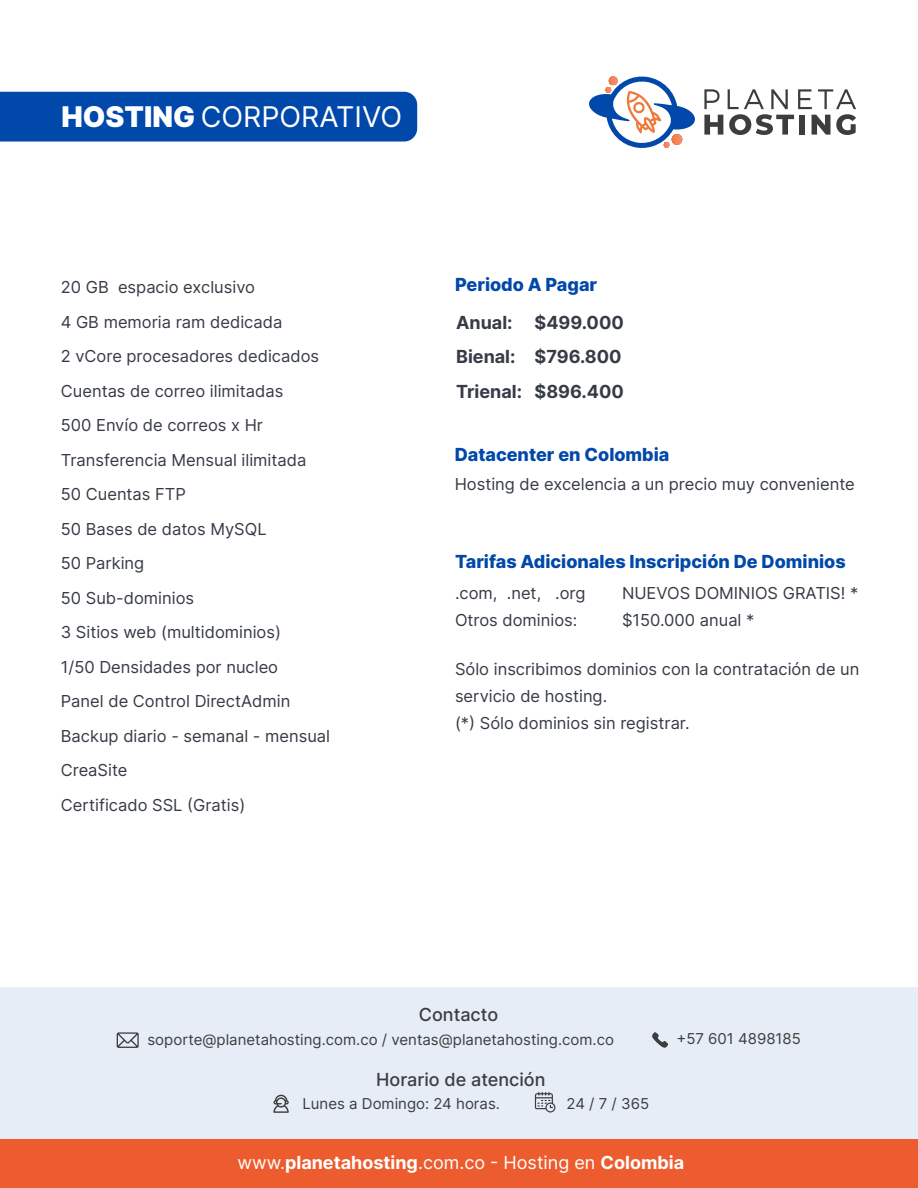
<style>
.page{position:relative;width:918px;height:1188px;background:#fff}
.page>*{position:absolute;margin:0;border:0;box-sizing:border-box;transform-origin:0 0}
.t1{font:28.5px "Inter";color:#fff}
.t2{font:800 18px "Inter";color:#0048a9}
.t3{font:700 18px/34.5px "Inter";color:#363b46}
.t4{font:700 18px "Inter";color:#fff}
.t5{font:500 18px "Inter";color:#3c3d3f}
.t6{font:16.5px/34.5px "Inter";color:#363b46}
.t7{font:15px "Inter";color:#3c3d3f}
.s1{font-weight:900}
.s2{font-weight:400}
</style>
<div class="page">
<div style="left:0;top:92px;width:417px;height:50px;background:#0048a9"></div>
<svg style="left:704px;top:89px;width:152px;height:46px"></svg>
<svg style="left:589px;top:76px;width:106px;height:72px"></svg>
<div style="left:0;top:987px;width:918px;height:152px;background:#e6edf6"></div>
<div style="left:0;top:1139px;width:918px;height:49px;background:#ed5c2e"></div>
<svg style="left:535px;top:1092px;width:21px;height:21px"></svg>
<svg style="left:273px;top:1095px;width:16px;height:18px"></svg>
<svg style="left:117px;top:1032px;width:22px;height:16px"></svg>
<svg style="left:652px;top:1032px;width:16px;height:16px"></svg>
<h1 class="t1" style="left:62px;top:96px;width:342px"><span class="s1">HOSTING</span> CORPORATIVO</h1>
<p class="t6" style="left:61px;top:270px;width:271px">20 GB espacio exclusivo<br>4 GB memoria ram dedicada<br>2 vCore procesadores dedicados<br>Cuentas de correo ilimitadas<br>500 Envío de correos x Hr<br>Transferencia Mensual ilimitada<br>50 Cuentas FTP<br>50 Bases de datos MySQL<br>50 Parking<br>50 Sub-dominios<br>3 Sitios web (multidominios)<br>1/50 Densidades por nucleo<br>Panel de Control DirectAdmin<br>Backup diario - semanal - mensual<br>CreaSite<br>Certificado SSL (Gratis)</p>
<p class="t2" style="left:455px;top:272px;width:144px">Periodo A Pagar</p>
<p class="t3" style="left:535px;top:304px;width:91px">$499.000 $796.800 $896.400</p>
<p class="t3" style="left:456px;top:304px;width:67px">Anual:<br>Bienal:<br>Trienal:</p>
<p class="t2" style="left:455px;top:441px;width:216px">Datacenter en Colombia</p>
<p class="t6" style="left:455px;top:467px;width:402px">Hosting de excelencia a un precio muy conveniente</p>
<p class="t2" style="left:455px;top:548px;width:392px">Tarifas Adicionales Inscripción De Dominios</p>
<p class="t6" style="left:455px;top:579px;width:132px;line-height:27px">.com, .net, .org<br>Otros dominios:</p>
<p class="t6" style="left:622px;top:579px;width:238px;line-height:27px">NUEVOS DOMINIOS GRATIS! * $150.000 anual *</p>
<p class="t6" style="left:455px;top:655px;width:406px;line-height:27px">Sólo inscribimos dominios con la contratación de un servicio de hosting.<br>(*) Sólo dominios sin registrar.</p>
<p class="t5" style="left:419px;top:1002px;width:81px">Contacto</p>
<p class="t7" style="left:147px;top:1028px;width:468px">soporte@planetahosting.com.co / ventas@planetahosting.com.co</p>
<p class="t7" style="left:676px;top:1028px;width:126px">+57 601 4898185</p>
<p class="t5" style="left:376px;top:1066px;width:171px">Horario de atención</p>
<p class="t7" style="left:303px;top:1093px;width:199px">Lunes a Domingo: 24 horas.</p>
<p class="t7" style="left:567px;top:1093px;width:84px">24 / 7 / 365</p>
<p class="t4" style="left:238px;top:1149px;width:448px"><span class="s2">www.</span>planetahosting<span class="s2">.com.co - Hosting en</span> Colombia</p>
</div>
